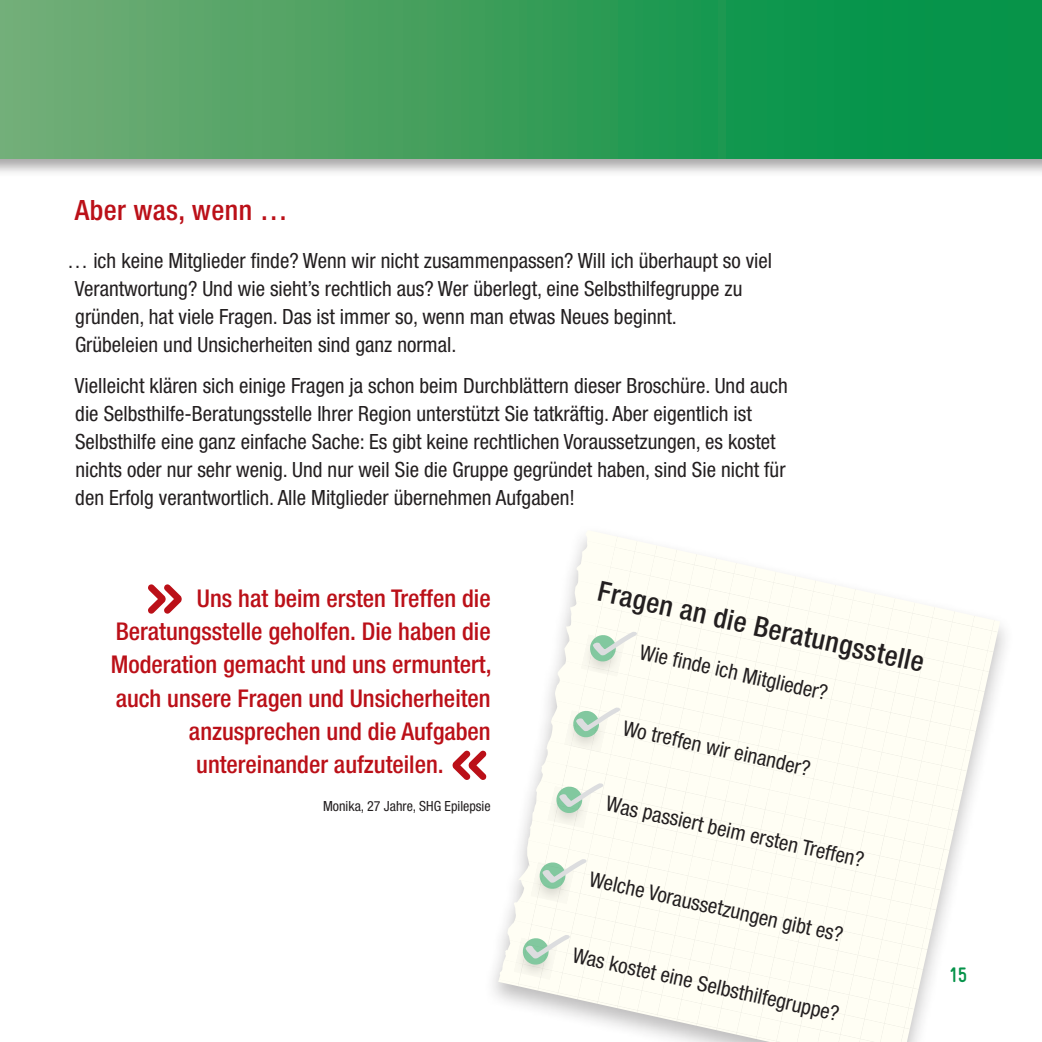
<style>
.page{position:relative;width:1042px;height:1042px;background:#fff}
.page>*{position:absolute;margin:0;border:0;box-sizing:border-box;transform-origin:0 0}
.t1{font:700 70px "Gravur Condensed";color:#bb1018}
.t2{font:500 condensed 28px "Helvetica Neue LT Pro";color:#231f20}
.t3{font:500 condensed 28px "Helvetica Neue LT Pro";letter-spacing:.015em;color:#bb1018}
.t4{font:500 condensed 24.5px "Helvetica Neue LT Pro";color:#bb1018}
.t5{font:condensed 21px/28px "Helvetica Neue LT Pro";color:#231f20}
.t6{font:700 21px "Gravur Condensed";color:#06934a}
.t7{font:condensed 14px "Helvetica Neue LT Pro";color:#231f20}
</style>
<div class="page">
<div style="left:0;top:0;width:1042px;height:177px;background:#231f20;opacity:.4"></div>
<div style="left:0;top:0;width:1042px;height:159px;background:linear-gradient(to right,#75ac74,#009042)"></div>
<svg style="left:498px;top:572px;width:502px;height:470px"></svg>
<h2 class="t3" style="left:75px;top:193px;width:214px">Aber was, wenn …</h2>
<p class="t5" style="left:75px;top:247px;width:699px;text-indent:-8px">… ich keine Mitglieder finde? Wenn wir nicht zusammenpassen? Will ich überhaupt so viel Verantwortung? Und wie sieht’s rechtlich aus? Wer überlegt, eine Selbsthilfegruppe zu gründen, hat viele Fragen. Das ist immer so, wenn man etwas Neues beginnt.<br>Grübeleien und Unsicherheiten sind ganz normal.</p>
<p class="t5" style="left:75px;top:371px;width:714px">Vielleicht klären sich einige Fragen ja schon beim Durchblättern dieser Broschüre. Und auch die Selbsthilfe-Beratungsstelle Ihrer Region unterstützt Sie tatkräftig. Aber eigentlich ist Selbsthilfe eine ganz einfache Sache: Es gibt keine rechtlichen Voraussetzungen, es kostet nichts oder nur sehr wenig. Und nur weil Sie die Gruppe gegründet haben, sind Sie nicht für den Erfolg verantwortlich. Alle Mitglieder übernehmen Aufgaben!</p>
<h1 class="t1" style="left:144px;top:554px;width:43px">»</h1>
<p class="t4" style="left:197px;top:583px;width:295px">Uns hat beim ersten Treffen die</p>
<p class="t4" style="left:116px;top:617px;width:376px">Beratungsstelle geholfen. Die haben die</p>
<p class="t4" style="left:111px;top:650px;width:382px">Moderation gemacht und uns ermuntert,</p>
<p class="t4" style="left:116px;top:683px;width:376px">auch unsere Fragen und Unsicherheiten</p>
<p class="t4" style="left:189px;top:716px;width:303px">anzusprechen und die Aufgaben</p>
<p class="t4" style="left:196px;top:750px;width:249px">untereinander aufzuteilen.</p>
<h1 class="t1" style="left:450px;top:721px;width:43px">«</h1>
<p class="t7" style="left:323px;top:798px;width:169px">Monika, 27 Jahre, SHG Epilepsie</p>
<h2 class="t2" style="left:601px;top:575px;width:335px;rotate:12deg">Fragen an die Beratungsstelle</h2>
<p class="t5" style="left:643px;top:637px;width:194px;rotate:13deg">Wie fi nde ich Mitglieder?</p>
<p class="t5" style="left:627px;top:712px;width:193px;rotate:13deg">Wo treffen wir einander?</p>
<p class="t5" style="left:610px;top:788px;width:265px;rotate:13deg">Was passiert beim ersten Treffen?</p>
<p class="t5" style="left:593px;top:864px;width:261px;rotate:13deg">Welche Voraussetzungen gibt es?</p>
<p class="t5" style="left:576px;top:939px;width:274px;rotate:13deg">Was kostet eine Selbsthilfegruppe?</p>
<p class="t6" style="left:948px;top:963px;width:20px">15</p>
</div>
